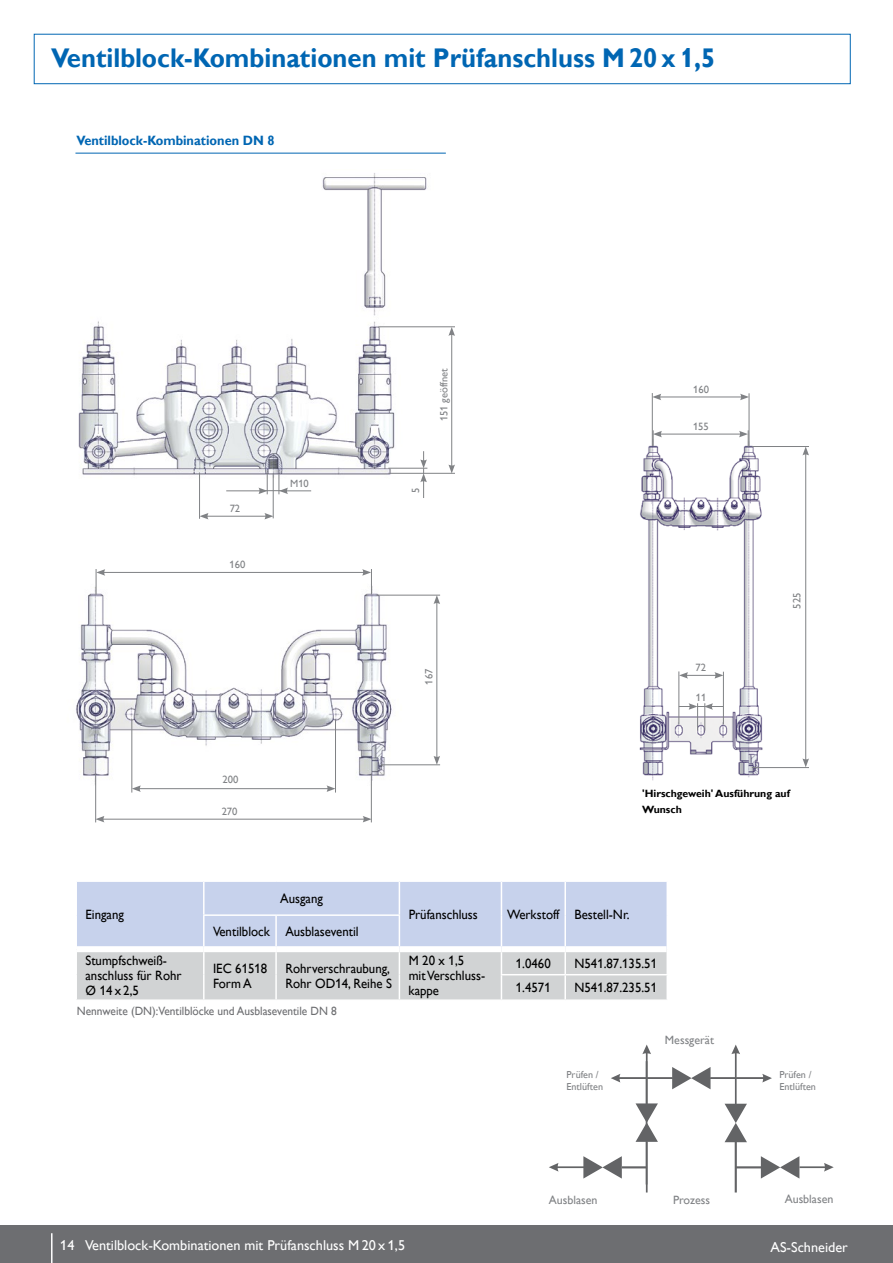
<style>
.page{position:relative;width:893px;height:1263px;background:#fff}
.page>*{position:absolute;margin:0;border:0;box-sizing:border-box;transform-origin:0 0}
.t1{font:700 27px "Gill Alt One";color:#0066b3;scale:.95 1}
.t2{font:14.25px "Gill Alt One";color:#fff}
.t3{font:13.5px/15px "Gill Alt One";color:#000;scale:.95 1}
.t4{font:700 13.5px "Gill Alt One";color:#0066b3;scale:.95 1}
.t5{font:12px "Gill Alt One";color:#6d6e71;scale:.95 1}
.t6{font:12px "Gill Alt One";color:#808285}
.t7{font:10.65px "Gill Alt One";color:#808285}
.t8{font:700 10.5px/16.5px "Gill Alt One";color:#000}
.t9{font:10.5px "Gill Alt One";color:#808285}
.t10{font:10.05px/12px "Gill Alt One";color:#808285}
</style>
<div class="page">
<div style="left:34px;top:34px;width:816px;height:50px;border:1px solid #0066b3"></div>
<hr style="left:75px;top:153px;width:371px;height:1px;background:#0066b3">
<img style="left:78px;top:173px;width:377px;height:302px">
<img style="left:639px;top:434px;width:124px;height:347px">
<img style="left:76px;top:574px;width:364px;height:215px">
<hr style="left:199px;top:472px;width:1px;height:47px;background:#808285">
<hr style="left:273px;top:473px;width:1px;height:45px;background:#808285">
<hr style="left:206px;top:516px;width:61px;height:1px;background:#808285">
<svg style="left:264px;top:513px;width:9px;height:6px"></svg>
<svg style="left:200px;top:513px;width:9px;height:6px"></svg>
<hr style="left:226px;top:491px;width:35px;height:1px;background:#808285">
<svg style="left:258px;top:473px;width:53px;height:21px"></svg>
<hr style="left:388px;top:468px;width:39px;height:1px;background:#808285">
<hr style="left:388px;top:473px;width:67px;height:1px;background:#808285">
<hr style="left:378px;top:327px;width:77px;height:1px;background:#808285">
<svg style="left:420px;top:451px;width:7px;height:47px"></svg>
<hr style="left:451px;top:334px;width:1px;height:133px;background:#808285">
<svg style="left:448px;top:464px;width:7px;height:9px"></svg>
<svg style="left:448px;top:327px;width:7px;height:9px"></svg>
<hr style="left:132px;top:719px;width:1px;height:73px;background:#808285">
<hr style="left:95px;top:774px;width:1px;height:48px;background:#808285">
<hr style="left:335px;top:719px;width:1px;height:73px;background:#808285">
<hr style="left:371px;top:774px;width:1px;height:48px;background:#808285">
<hr style="left:138px;top:788px;width:191px;height:1px;background:#808285">
<svg style="left:327px;top:785px;width:8px;height:7px"></svg>
<svg style="left:132px;top:785px;width:9px;height:7px"></svg>
<hr style="left:102px;top:819px;width:263px;height:1px;background:#808285">
<svg style="left:363px;top:816px;width:9px;height:6px"></svg>
<svg style="left:95px;top:816px;width:9px;height:6px"></svg>
<hr style="left:381px;top:764px;width:59px;height:1px;background:#808285">
<hr style="left:376px;top:595px;width:64px;height:1px;background:#808285">
<hr style="left:437px;top:602px;width:1px;height:156px;background:#808285">
<svg style="left:434px;top:595px;width:6px;height:9px"></svg>
<svg style="left:434px;top:756px;width:6px;height:9px"></svg>
<hr style="left:103px;top:572px;width:262px;height:1px;background:#808285">
<svg style="left:362px;top:569px;width:10px;height:25px"></svg>
<svg style="left:96px;top:569px;width:9px;height:26px"></svg>
<hr style="left:652px;top:393px;width:1px;height:53px;background:#808285">
<hr style="left:749px;top:393px;width:1px;height:53px;background:#808285">
<hr style="left:659px;top:434px;width:82px;height:1px;background:#808285">
<svg style="left:739px;top:430px;width:10px;height:17px"></svg>
<svg style="left:653px;top:430px;width:9px;height:16px"></svg>
<hr style="left:659px;top:397px;width:83px;height:1px;background:#808285">
<svg style="left:740px;top:394px;width:9px;height:6px"></svg>
<svg style="left:652px;top:394px;width:9px;height:6px"></svg>
<hr style="left:752px;top:767px;width:57px;height:1px;background:#808285">
<hr style="left:805px;top:453px;width:1px;height:308px;background:#808285">
<svg style="left:802px;top:758px;width:7px;height:9px"></svg>
<svg style="left:802px;top:447px;width:7px;height:8px"></svg>
<hr style="left:752px;top:446px;width:57px;height:1px;background:#808285">
<hr style="left:679px;top:671px;width:1px;height:53px;background:#808285">
<hr style="left:723px;top:672px;width:1px;height:52px;background:#808285">
<hr style="left:686px;top:675px;width:31px;height:1px;background:#808285">
<svg style="left:714px;top:672px;width:9px;height:7px"></svg>
<svg style="left:679px;top:672px;width:9px;height:7px"></svg>
<svg style="left:679px;top:703px;width:44px;height:28px"></svg>
<hr style="left:735px;top:1141px;width:2px;height:51px;background:#636466">
<hr style="left:736px;top:1166px;width:25px;height:2px;background:#636466">
<hr style="left:622px;top:1166px;width:25px;height:2px;background:#636466">
<svg style="left:761px;top:1156px;width:73px;height:22px"></svg>
<hr style="left:646px;top:1141px;width:2px;height:51px;background:#636466">
<svg style="left:549px;top:1156px;width:73px;height:22px"></svg>
<svg style="left:611px;top:1044px;width:161px;height:98px"></svg>
<svg style="left:77px;top:881px;width:590px;height:118px;background:#ccd3e2"></svg>
<hr style="left:565px;top:974px;width:103px;height:1px;background:#fff">
<hr style="left:564px;top:975px;width:2px;height:24px;background:#fff">
<hr style="left:666px;top:975px;width:2px;height:24px;background:#fff">
<div style="left:77px;top:946px;width:127px;height:6px;background:#fff"></div>
<div style="left:204px;top:946px;width:72px;height:6px;background:#fff"></div>
<div style="left:276px;top:946px;width:123px;height:6px;background:#fff"></div>
<div style="left:399px;top:946px;width:102px;height:6px;background:#fff"></div>
<div style="left:501px;top:946px;width:64px;height:6px;background:#fff"></div>
<div style="left:565px;top:946px;width:101px;height:6px;background:#fff"></div>
<hr style="left:203px;top:914px;width:73px;height:2px;background:#fff">
<hr style="left:276px;top:914px;width:124px;height:2px;background:#fff">
<div style="left:0;top:1225px;width:893px;height:38px;background:#6d6e71"></div>
<hr style="left:51px;top:1233px;width:2px;height:30px;background:#fff">
<h1 class="t1" style="left:51px;top:42px;width:701px">Ventilblock-Kombinationen mit Prüfanschluss M 20 x 1,5</h1>
<p class="t4" style="left:76px;top:132px;width:210px">Ventilblock-Kombinationen DN 8</p>
<p class="t3" style="left:85px;top:906px;width:42px">Eingang</p>
<p class="t7" style="left:230px;top:502px;width:12px">72</p>
<p class="t7" style="left:229px;top:558px;width:17px">160</p>
<p class="t9" style="left:290px;top:477px;width:20px">M10</p>
<p class="t7" style="left:222px;top:774px;width:17px">200</p>
<p class="t7" style="left:222px;top:806px;width:17px">270</p>
<p class="t3" style="left:280px;top:891px;width:46px">Ausgang</p>
<p class="t3" style="left:213px;top:923px;width:155px">Ventilblock Ausblaseventil</p>
<p class="t9" style="left:438px;top:421px;width:55px;rotate:-90deg">151 geöffnet</p>
<p class="t9" style="left:409px;top:492px;width:7px;rotate:-90deg">5</p>
<p class="t7" style="left:693px;top:383px;width:17px">160</p>
<p class="t7" style="left:693px;top:420px;width:17px">155</p>
<p class="t7" style="left:423px;top:684px;width:17px;rotate:-90deg">167</p>
<p class="t7" style="left:696px;top:661px;width:12px">72</p>
<p class="t7" style="left:696px;top:691px;width:12px">11</p>
<p class="t7" style="left:791px;top:608px;width:17px;rotate:-90deg">525</p>
<p class="t8" style="left:642px;top:785px;width:149px">'Hirschgeweih' Ausführung auf<br>Wunsch</p>
<p class="t3" style="left:409px;top:906px;width:74px">Prüfanschluss</p>
<p class="t3" style="left:507px;top:906px;width:130px">Werkstoff Bestell-Nr.</p>
<p class="t3" style="left:85px;top:953px;width:103px">Stumpfschweiß&shy;anschluss für Rohr<br>Ø 14x2,5</p>
<p class="t3" style="left:213px;top:961px;width:59px">IEC 61518<br>Form A</p>
<p class="t3" style="left:285px;top:961px;width:114px">Rohrverschraubung,<br>Rohr OD14, Reihe S</p>
<p class="t3" style="left:409px;top:953px;width:82px">M 20 x 1,5<br>mit Verschluss&shy;kappe</p>
<p class="t3" style="left:516px;top:955px;width:38px">1.0460</p>
<p class="t3" style="left:574px;top:955px;width:88px">N541.87.135.51</p>
<p class="t3" style="left:516px;top:980px;width:38px">1.4571</p>
<p class="t3" style="left:574px;top:980px;width:88px">N541.87.235.51</p>
<p class="t5" style="left:77px;top:1004px;width:275px">Nennweite (DN):Ventilblöcke und Ausblaseventile DN 8</p>
<p class="t6" style="left:665px;top:1033px;width:51px">Messgerät</p>
<p class="t10" style="left:566px;top:1068px;width:38px">Prüfen /<br>Entlüften</p>
<p class="t10" style="left:779px;top:1068px;width:38px">Prüfen /<br>Entlüften</p>
<p class="t6" style="left:549px;top:1193px;width:50px">Ausblasen</p>
<p class="t6" style="left:673px;top:1192px;width:39px">Prozess</p>
<p class="t6" style="left:785px;top:1192px;width:50px">Ausblasen</p>
<p class="t2" style="left:60px;top:1237px;width:346px">14 Ventilblock-Kombinationen mit Prüfanschluss M 20 x 1,5</p>
<p class="t2" style="left:770px;top:1238px;width:79px">AS-Schneider</p>
</div>
